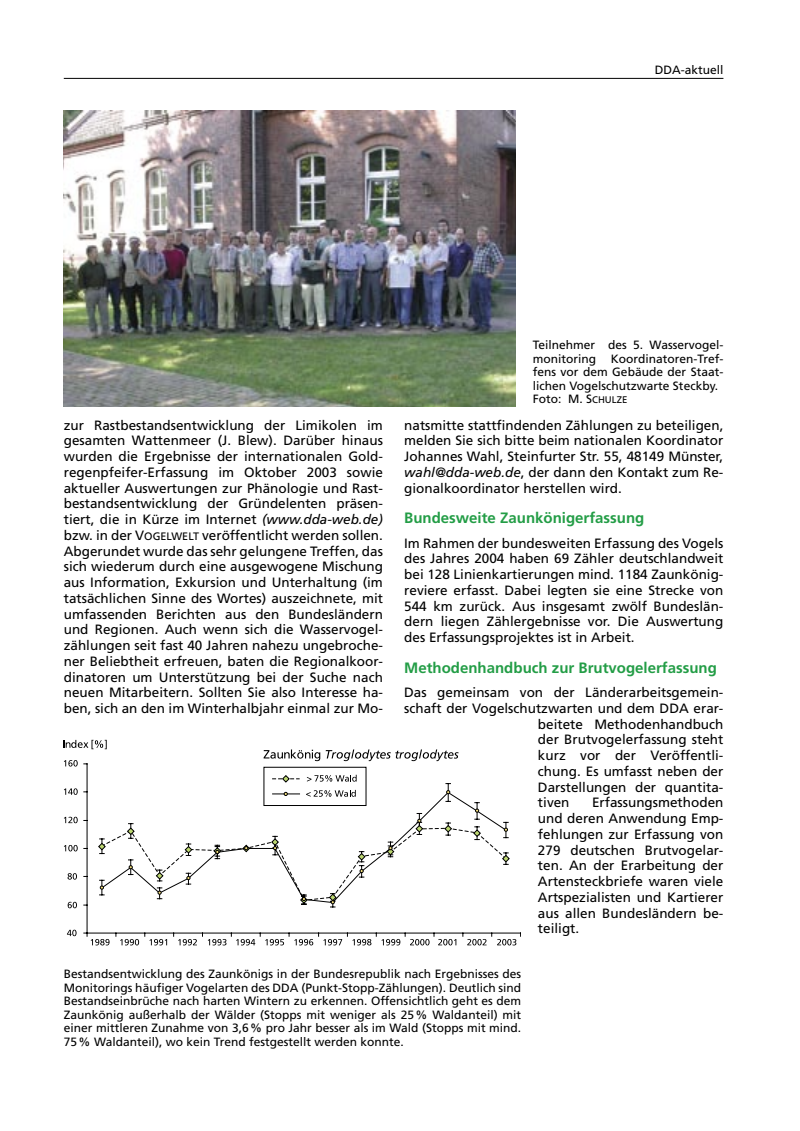
<style>
.page{position:relative;width:800px;height:1131px;background:#fff}
.page>*{position:absolute;margin:0;border:0;box-sizing:border-box;transform-origin:0 0}
.t1{font:700 15px "Frutiger";color:#239d46}
.t2{font:13.5px/15.8px "Frutiger";color:#000;text-align:justify}
.t3{font:12px/13.5px "Frutiger";color:#000;text-align:justify}
.s1{font-size:9.6px}
.s2{font-style:italic}
.s3{font-size:10.8px}
</style>
<div class="page">
<hr style="left:64px;top:78px;width:659px;height:1px;background:#000">
<svg style="left:83px;top:763px;width:438px;height:174px"></svg>
<svg style="left:446px;top:790px;width:4px;height:4px"></svg>
<svg style="left:475px;top:809px;width:4px;height:4px"></svg>
<svg style="left:98px;top:819px;width:412px;height:85px"></svg>
<svg style="left:263px;top:749px;width:195px;height:12px"></svg>
<svg style="left:67px;top:930px;width:9px;height:6px"></svg>
<svg style="left:68px;top:902px;width:9px;height:6px"></svg>
<svg style="left:67px;top:873px;width:10px;height:7px"></svg>
<svg style="left:64px;top:845px;width:14px;height:6px"></svg>
<svg style="left:64px;top:817px;width:14px;height:6px"></svg>
<svg style="left:64px;top:788px;width:14px;height:7px"></svg>
<svg style="left:64px;top:760px;width:14px;height:7px"></svg>
<svg style="left:91px;top:939px;width:18px;height:6px"></svg>
<svg style="left:120px;top:939px;width:19px;height:6px"></svg>
<svg style="left:149px;top:939px;width:18px;height:6px"></svg>
<svg style="left:178px;top:939px;width:19px;height:6px"></svg>
<svg style="left:208px;top:939px;width:18px;height:6px"></svg>
<svg style="left:236px;top:939px;width:19px;height:6px"></svg>
<svg style="left:265px;top:939px;width:19px;height:6px"></svg>
<svg style="left:294px;top:939px;width:19px;height:6px"></svg>
<svg style="left:323px;top:939px;width:19px;height:6px"></svg>
<svg style="left:352px;top:939px;width:19px;height:6px"></svg>
<svg style="left:381px;top:939px;width:19px;height:6px"></svg>
<svg style="left:410px;top:939px;width:19px;height:6px"></svg>
<svg style="left:438px;top:939px;width:18px;height:6px"></svg>
<svg style="left:467px;top:939px;width:19px;height:6px"></svg>
<svg style="left:497px;top:939px;width:19px;height:6px"></svg>
<svg style="left:64px;top:740px;width:43px;height:9px"></svg>
<svg style="left:272px;top:775px;width:27px;height:8px"></svg>
<svg style="left:307px;top:775px;width:49px;height:7px"></svg>
<svg style="left:272px;top:792px;width:27px;height:4px"></svg>
<svg style="left:306px;top:790px;width:49px;height:7px"></svg>
<div style="left:263px;top:767px;width:103px;height:39px;border:1px solid #000"></div>
<img style="left:64px;top:111px;width:451px;height:296px">
<p class="t3" style="left:654px;top:63px;width:70px">DDA-aktuell</p>
<p class="t3" style="left:532px;top:338px;width:192px;text-align:left">Teilnehmer des 5. Wasservogel&shy;monitoring Koordinatoren-Tref&shy;fens vor dem Gebäude der Staat&shy;lichen Vogelschutzwarte Steckby.<br>Foto: M. S<span class="s1">CHULZE</span></p>
<p class="t2" style="left:64px;top:417px;width:320px">zur Rastbestandsentwicklung der Limikolen im gesamten Wattenmeer (J. Blew). Darüber hinaus wurden die Ergebnisse der internationalen Gold&shy;regenpfeifer-Erfassung im Oktober 2003 sowie aktueller Auswertungen zur Phänologie und Rast&shy;bestandsentwicklung der Gründelenten präsen&shy;tiert, die in Kürze im Internet <span class="s2">(www.dda-web.de) </span>bzw. in der V<span class="s3">OGELWELT</span> veröffentlicht werden sollen.<br>Abgerundet wurde das sehr gelungene Treffen, das sich wiederum durch eine ausgewogene Mischung aus Information, Exkursion und Unterhaltung (im tatsächlichen Sinne des Wortes) auszeichnete, mit umfassenden Berichten aus den Bundesländern und Regionen. Auch wenn sich die Wasservogel&shy;zählungen seit fast 40 Jahren nahezu ungebroche&shy;ner Beliebtheit erfreuen, baten die Regionalkoor&shy;dinatoren um Unterstützung bei der Suche nach neuen Mitarbeitern. Sollten Sie also Interesse ha&shy;ben, sich an den im Winterhalbjahr einmal zur Mo-</p>
<p class="t2" style="left:404px;top:417px;width:320px">natsmitte stattfindenden Zählungen zu beteiligen, melden Sie sich bitte beim nationalen Koordinator Johannes Wahl, Steinfurter Str. 55, 48149 Münster, <span class="s2">wahl@dda-web.de</span>, der dann den Kontakt zum Re&shy;gionalkoordinator herstellen wird.</p>
<p class="t1" style="left:404px;top:509px;width:242px">Bundesweite Zaunkönigerfassung</p>
<p class="t2" style="left:404px;top:535px;width:320px">Im Rahmen der bundesweiten Erfassung des Vogels des Jahres 2004 haben 69 Zähler deutschlandweit bei 128 Linienkartierungen mind. 1184 Zaunkönig&shy;reviere erfasst. Dabei legten sie eine Strecke von 544 km zurück. Aus insgesamt zwölf Bundeslän&shy;dern liegen Zählergebnisse vor. Die Auswertung des Erfassungsprojektes ist in Arbeit.</p>
<p class="t1" style="left:404px;top:659px;width:314px">Methodenhandbuch zur Brutvogelerfassung</p>
<p class="t2" style="left:404px;top:685px;width:320px">Das gemeinsam von der Länderarbeitsgemein-</p>
<p class="t2" style="left:404px;top:700px;width:320px">schaft der Vogelschutzwarten und dem DDA erar-</p>
<p class="t2" style="left:538px;top:716px;width:187px">beitete Methodenhandbuch</p>
<p class="t2" style="left:538px;top:732px;width:187px">der Brutvogelerfassung steht</p>
<p class="t2" style="left:538px;top:748px;width:187px">kurz vor der Veröffentli-</p>
<p class="t2" style="left:538px;top:763px;width:187px">chung. Es umfasst neben der</p>
<p class="t2" style="left:538px;top:779px;width:187px">Darstellungen der quantita-</p>
<p class="t2" style="left:538px;top:795px;width:33px">tiven</p>
<p class="t2" style="left:538px;top:795px;width:187px;text-indent:54px">Erfassungsmethoden und deren Anwendung Emp&shy;fehlungen zur Erfassung von 279 deutschen Brutvogelar&shy;ten. An der Erarbeitung der Artensteckbriefe waren viele Artspezialisten und Kartierer aus allen Bundesländern be&shy;teiligt.</p>
<p class="t3" style="left:64px;top:968px;width:459px">Bestandsentwicklung des Zaunkönigs in der Bundesrepublik nach Ergebnisses des Monitorings häufiger Vogelarten des DDA (Punkt-Stopp-Zählungen). Deutlich sind Bestandseinbrüche nach harten Wintern zu erkennen. Offensichtlich geht es dem Zaunkönig außerhalb der Wälder (Stopps mit weniger als 25 % Waldanteil) mit einer mittleren Zunahme von 3,6 % pro Jahr besser als im Wald (Stopps mit mind.<br>75 % Waldanteil), wo kein Trend festgestellt werden konnte.</p>
</div>
